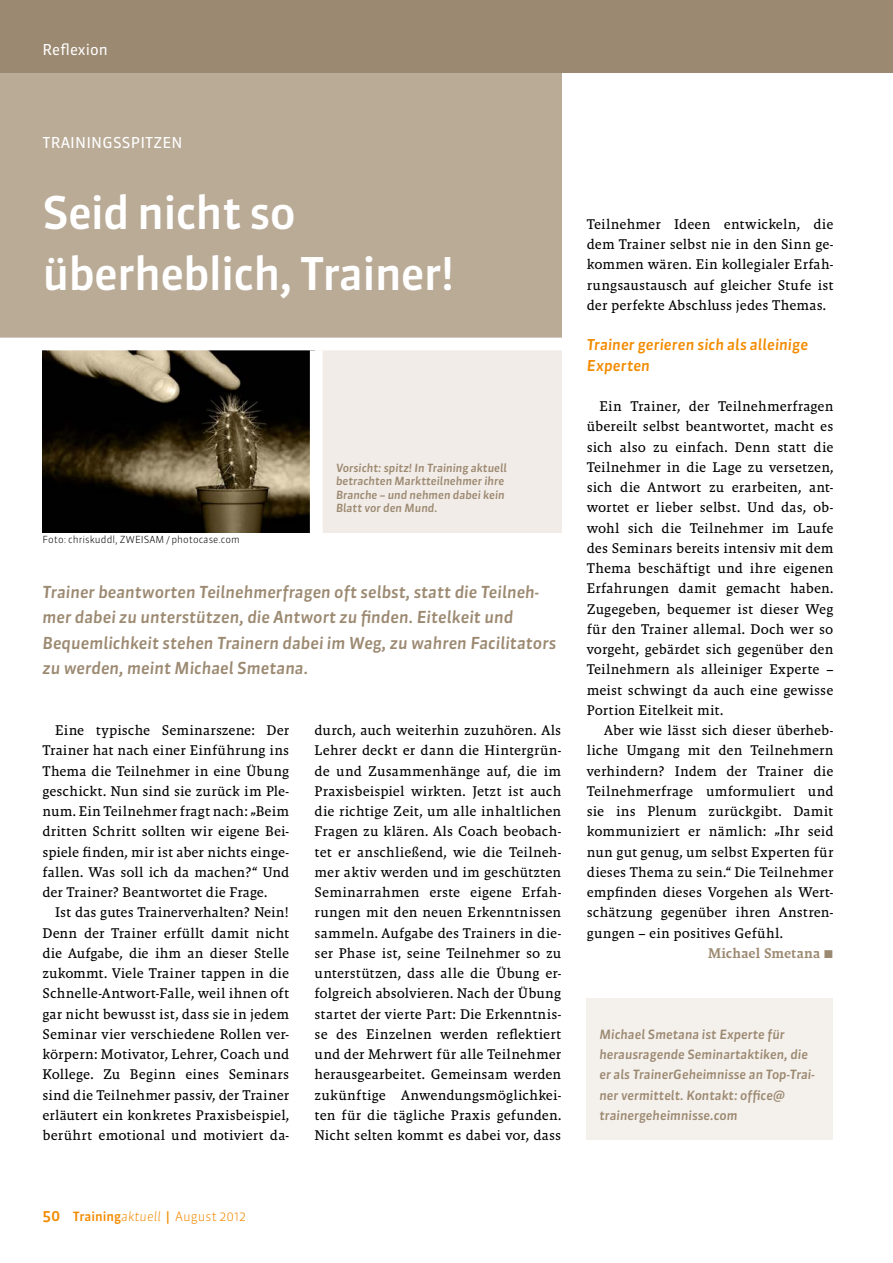
<style>
.page{position:relative;width:893px;height:1263px;background:#fff}
.page>*{position:absolute;margin:0;border:0;box-sizing:border-box;transform-origin:0 0}
.t1{font:500 45px/60.8px "Sanuk OT";letter-spacing:-.02em;color:#fff}
.t2{font:italic 500 16.5px/25.5px "Sanuk OT";color:#9c8971}
.t3{font:italic 500 15px/20.2px "Sanuk OT";letter-spacing:.005em;color:#f28b00}
.t4{font:15px "Sanuk OT";letter-spacing:.01em;color:#fff}
.t5{font:14.25px/20.2px "Malaga Reg";letter-spacing:.005em;color:#000;text-align:justify}
.t6{font:14.25px "Malaga Med";letter-spacing:.01em;color:#9c8971}
.t7{font:italic 500 12.75px/20.2px "Sanuk OT";color:#9c8971}
.t8{font:300 12.75px "Sanuk OT";color:#f28b00}
.t9{font:italic 500 11.25px/13.5px "Sanuk OT";color:#9c8971}
.t10{font:300 9.75px "Sanuk OT";color:#000}
.s1{font-weight:500;font-size:15px}
.s2{font-weight:500}
.s3{font-style:italic}
</style>
<div class="page">
<div style="left:0;top:0;width:561px;height:344px;background:#baab97"></div>
<div style="left:0;top:0;width:893px;height:72px;background:#9c8971"></div>
<div style="left:317px;top:350px;width:244px;height:183px;background:#f1ece7"></div>
<img style="left:43px;top:350px;width:267px;height:183px">
<div style="left:0;top:338px;width:563px;height:12px;background:#fff"></div>
<div style="left:310px;top:350px;width:13px;height:203px;background:#fff"></div>
<div style="left:587px;top:998px;width:246px;height:142px;background:#f4f0ec"></div>
<p class="t4" style="left:43px;top:41px;width:67px">REFLEXION</p>
<p class="t4" style="left:43px;top:133px;width:141px">TRAININGSSPITZEN</p>
<h1 class="t1" style="left:43px;top:182px;width:414px">Seid nicht so überheblich, Trainer!</h1>
<p class="t10" style="left:43px;top:533px;width:199px">Foto: chriskuddl, ZWEISAM / photocase.com</p>
<p class="t9" style="left:336px;top:461px;width:172px">Vorsicht: spitz! In Training aktuell betrachten Marktteilnehmer ihre<br>Branche – und nehmen dabei kein<br>Blatt vor den Mund.</p>
<p class="t2" style="left:43px;top:579px;width:515px">Trainer beantworten Teilnehmerfragen oft selbst, statt die Teilneh&shy;mer dabei zu unterstützen, die Antwort zu finden. Eitelkeit und Bequemlichkeit stehen Trainern dabei im Weg, zu wahren Facilitators zu werden, meint Michael Smetana.</p>
<p class="t5" style="left:43px;top:720px;width:248px;text-indent:13px">Eine typische Seminarszene: Der Trainer hat nach einer Einführung ins Thema die Teilnehmer in eine Übung geschickt. Nun sind sie zurück im Ple&shy;num. Ein Teilnehmer fragt nach: „Beim dritten Schritt sollten wir eigene Bei&shy;spiele finden, mir ist aber nichts einge&shy;fallen. Was soll ich da machen?“ Und der Trainer? Beantwortet die Frage.</p>
<p class="t5" style="left:43px;top:902px;width:248px;text-indent:13px">Ist das gutes Trainerverhalten? Nein!<br>Denn der Trainer erfüllt damit nicht die Aufgabe, die ihm an dieser Stelle zukommt. Viele Trainer tappen in die Schnelle-Antwort-Falle, weil ihnen oft gar nicht bewusst ist, dass sie in jedem Seminar vier verschiedene Rollen ver&shy;körpern: Motivator, Lehrer, Coach und Kollege. Zu Beginn eines Seminars sind die Teilnehmer passiv, der Trainer erläutert ein konkretes Praxisbeispiel, berührt emotional und motiviert da-</p>
<p class="t5" style="left:315px;top:720px;width:248px">durch, auch weiterhin zuzuhören. Als Lehrer deckt er dann die Hintergrün&shy;de und Zusammenhänge auf, die im Praxisbeispiel wirkten. Jetzt ist auch die richtige Zeit, um alle inhaltlichen Fragen zu klären. Als Coach beobach&shy;tet er anschließend, wie die Teilneh&shy;mer aktiv werden und im geschützten Seminarrahmen erste eigene Erfah&shy;rungen mit den neuen Erkenntnissen sammeln. Aufgabe des Trainers in die&shy;ser Phase ist, seine Teilnehmer so zu unterstützen, dass alle die Übung er&shy;folgreich absolvieren. Nach der Übung startet der vierte Part: Die Erkenntnis&shy;se des Einzelnen werden reflektiert und der Mehrwert für alle Teilnehmer herausgearbeitet. Gemeinsam werden zukünftige Anwendungsmöglichkei&shy;ten für die tägliche Praxis gefunden.<br>Nicht selten kommt es dabei vor, dass</p>
<p class="t5" style="left:587px;top:214px;width:248px">Teilnehmer Ideen entwickeln, die dem Trainer selbst nie in den Sinn ge&shy;kommen wären. Ein kollegialer Erfah&shy;rungsaustausch auf gleicher Stufe ist der perfekte Abschluss jedes Themas.</p>
<p class="t3" style="left:587px;top:335px;width:223px">Trainer gerieren sich als alleinige<br>Experten</p>
<p class="t5" style="left:587px;top:396px;width:248px;text-indent:13px">Ein Trainer, der Teilnehmerfragen übereilt selbst beantwortet, macht es sich also zu einfach. Denn statt die Teilnehmer in die Lage zu versetzen, sich die Antwort zu erarbeiten, ant&shy;wortet er lieber selbst. Und das, ob&shy;wohl sich die Teilnehmer im Laufe des Seminars bereits intensiv mit dem Thema beschäftigt und ihre eigenen Erfahrungen damit gemacht haben.<br>Zugegeben, bequemer ist dieser Weg für den Trainer allemal. Doch wer so vorgeht, gebärdet sich gegenüber den Teilnehmern als alleiniger Experte – meist schwingt da auch eine gewisse Portion Eitelkeit mit.</p>
<p class="t5" style="left:587px;top:720px;width:248px;text-indent:18px">Aber wie lässt sich dieser überheb&shy;liche Umgang mit den Teilnehmern verhindern? Indem der Trainer die Teilnehmerfrage umformuliert und sie ins Plenum zurückgibt. Damit kommuniziert er nämlich: „Ihr seid nun gut genug, um selbst Experten für dieses Thema zu sein.“ Die Teilnehmer empfinden dieses Vorgehen als Wert&shy;schätzung gegenüber ihren Anstren&shy;gungen – ein positives Gefühl.</p>
<p class="t6" style="left:708px;top:945px;width:114px">Michael Smetana</p>
<p class="t7" style="left:599px;top:1024px;width:217px">Michael Smetana ist Experte für herausragende Seminartaktiken, die er als TrainerGeheimnisse an Top-Trai&shy;ner vermittelt. Kontakt: office@ trainergeheimnisse.com</p>
<p class="t8" style="left:43px;top:1209px;width:205px"><span class="s1">50</span> <span class="s2">Training</span><span class="s3">aktuell</span> <span class="s2">|</span> August 2012</p>
</div>
